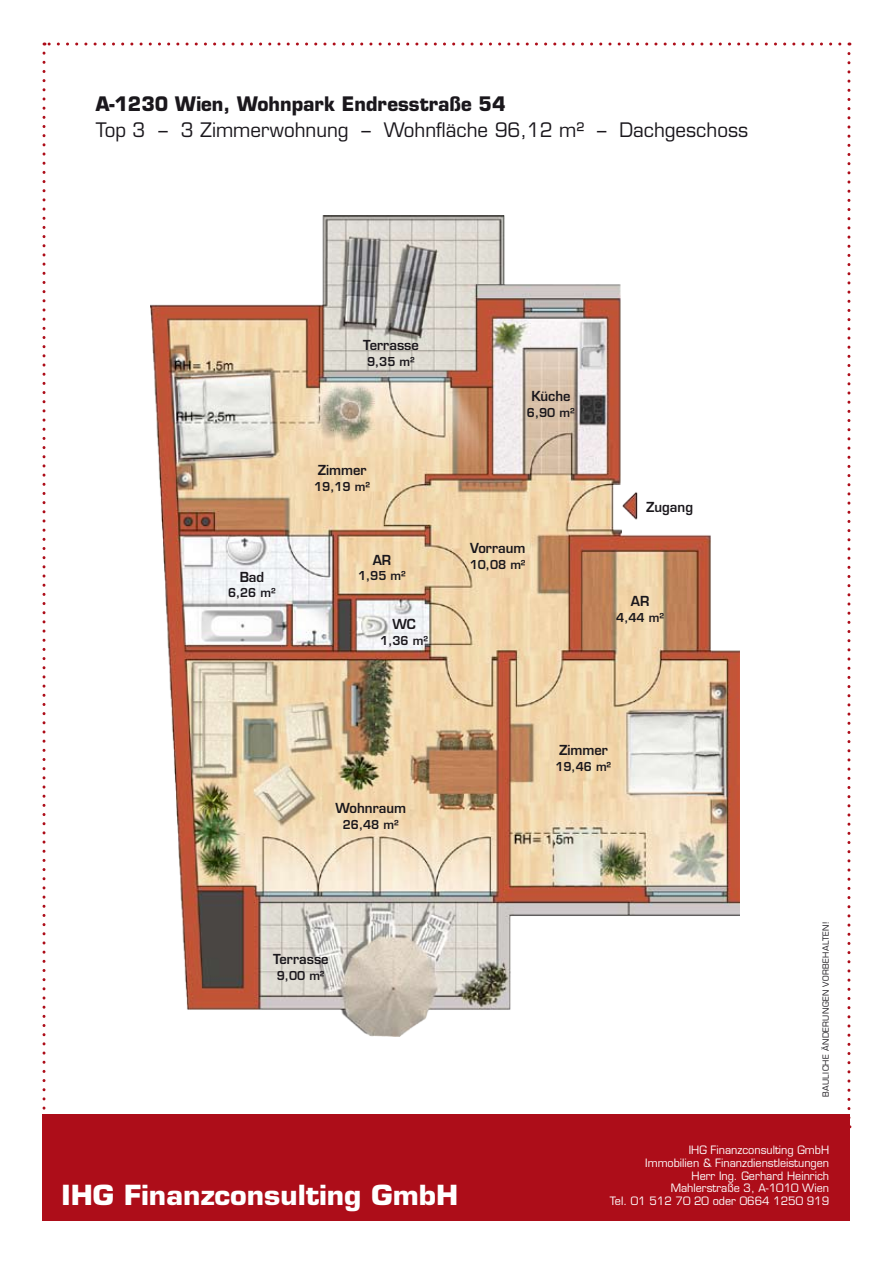
<style>
.page{position:relative;width:893px;height:1263px;background:#fff}
.page>*{position:absolute;margin:0;border:0;box-sizing:border-box;transform-origin:0 0}
.t1{font:700 27px "Eurostile";color:#fff;scale:1.04 1}
.t2{font:19.5px "Eurostile";color:#1a171c;scale:.96 1}
.t3{font:700 19.5px "Eurostile";color:#1a171c;scale:.96 1}
.t4{font:600 13.5px "Eurostile";color:#1a171c;scale:.96 1}
.t5{font:600 12px "Eurostile";color:#1a171c;scale:.96 1}
.t6{font:11.25px/12.8px "Eurostile";color:#fff;text-align:right;scale:.96 1}
.t7{font:8.25px "Eurostile";letter-spacing:.04em;color:#1a171c}
</style>
<div class="page">
<svg style="left:43px;top:53px;width:3px;height:1057px"></svg>
<svg style="left:847px;top:43px;width:3px;height:1067px"></svg>
<svg style="left:44px;top:43px;width:796px;height:3px"></svg>
<div style="left:43px;top:1114px;width:807px;height:106px;background:#ad0d19"></div>
<img style="left:151px;top:215px;width:588px;height:822px">
<h2 class="t3" style="left:96px;top:92px;width:428px">A-1230 Wien, Wohnpark Endresstraße 54</h2>
<h2 class="t2" style="left:96px;top:118px;width:681px">Top 3 – 3 Zimmerwohnung – Wohnfläche 96,12 m² – Dachgeschoss</h2>
<p class="t4" style="left:240px;top:568px;width:27px">Bad</p>
<p class="t5" style="left:228px;top:585px;width:51px">6,26 m²</p>
<p class="t4" style="left:363px;top:337px;width:59px">Terrasse</p>
<p class="t5" style="left:367px;top:354px;width:51px">9,35 m²</p>
<p class="t4" style="left:318px;top:462px;width:52px">Zimmer</p>
<p class="t5" style="left:314px;top:479px;width:60px">19,19 m²</p>
<p class="t4" style="left:373px;top:551px;width:21px">AR</p>
<p class="t5" style="left:358px;top:568px;width:51px">1,95 m²</p>
<p class="t4" style="left:392px;top:616px;width:26px">WC</p>
<p class="t5" style="left:380px;top:633px;width:51px">1,36 m²</p>
<p class="t4" style="left:531px;top:387px;width:42px">Küche</p>
<p class="t5" style="left:527px;top:405px;width:51px">6,90 m²</p>
<p class="t4" style="left:470px;top:540px;width:59px">Vorraum</p>
<p class="t5" style="left:470px;top:557px;width:60px">10,08 m²</p>
<p class="t4" style="left:646px;top:498px;width:50px">Zugang</p>
<p class="t4" style="left:631px;top:592px;width:21px">AR</p>
<p class="t5" style="left:616px;top:610px;width:51px">4,44 m²</p>
<p class="t4" style="left:336px;top:800px;width:75px">Wohnraum</p>
<p class="t5" style="left:343px;top:817px;width:60px">26,48 m²</p>
<p class="t4" style="left:273px;top:951px;width:59px">Terrasse</p>
<p class="t5" style="left:277px;top:968px;width:51px">9,00 m²</p>
<h1 class="t1" style="left:62px;top:1178px;width:383px">IHG Finanzconsulting GmbH</h1>
<p class="t4" style="left:559px;top:741px;width:52px">Zimmer</p>
<p class="t5" style="left:555px;top:759px;width:60px">19,46 m²</p>
<p class="t7" style="left:821px;top:1097px;width:176px;rotate:-90deg">Bauliche Änderungen vorbehalten!</p>
<p class="t6" style="left:645px;top:1144px;width:193px">IHG Finanzconsulting GmbH<br>Immobilien &amp; Finanzdienstleistungen<br>Herr Ing. Gerhard Heinrich<br>Mahlerstraße 3, A-1010 Wien</p>
<p class="t6" style="left:610px;top:1195px;width:230px">Tel. 01 512 70 20 oder 0664 1250 919</p>
</div>
